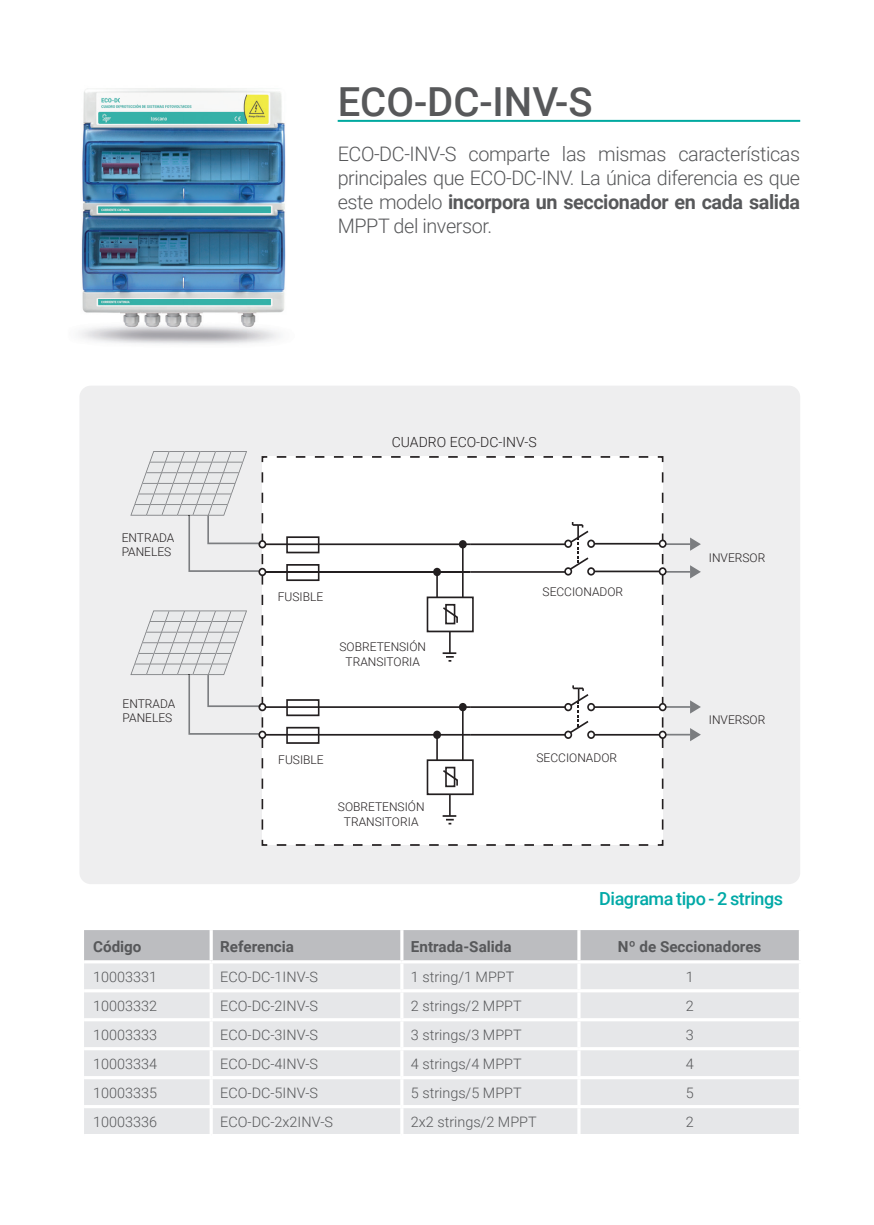
<style>
.page{position:relative;width:874px;height:1225px;background:#fff}
.page>*{position:absolute;margin:0;border:0;box-sizing:border-box;transform-origin:0 0}
.t1{font:500 40px "Roboto";color:#57585a}
.t2{font:300 20px/24px "Roboto";letter-spacing:-.02em;color:#57585a;text-align:justify}
.t3{font:500 18px "Roboto";letter-spacing:-.025em;color:#00a9a7}
.t4{font:700 15.2px "Roboto";color:#57585a}
.t5{font:300 14.4px "Roboto";color:#57585a}
.t6{font:300 14px "Roboto";color:#231f20}
.t7{font:300 12px/14.4px "Roboto";color:#231f20}
.s1{font-weight:700}
</style>
<div class="page">
<div style="left:79px;top:386px;width:720px;height:498px;background:#eeeeef;border-radius:11px"></div>
<hr style="left:337px;top:120px;width:462px;height:2px;background:#00a9a0">
<img style="left:79px;top:88px;width:207px;height:257px">
<div style="left:84px;top:930px;width:714px;height:30px;background:#bcbdc0"></div>
<div style="left:84px;top:963px;width:714px;height:171px;background:#e6e7e9"></div>
<svg style="left:209px;top:930px;width:4px;height:30px"></svg>
<hr style="left:400px;top:930px;width:3px;height:30px;background:#fff">
<hr style="left:577px;top:930px;width:3px;height:30px;background:#fff">
<hr style="left:209px;top:963px;width:4px;height:26px;background:#fff">
<hr style="left:400px;top:963px;width:3px;height:26px;background:#fff">
<hr style="left:577px;top:963px;width:3px;height:26px;background:#fff">
<hr style="left:84px;top:989px;width:127px;height:3px;background:#fff">
<hr style="left:211px;top:989px;width:190px;height:3px;background:#fff">
<hr style="left:209px;top:992px;width:4px;height:26px;background:#fff">
<hr style="left:401px;top:989px;width:177px;height:3px;background:#fff">
<hr style="left:400px;top:992px;width:3px;height:26px;background:#fff">
<hr style="left:578px;top:989px;width:223px;height:3px;background:#fff">
<hr style="left:577px;top:992px;width:3px;height:26px;background:#fff">
<hr style="left:84px;top:1018px;width:127px;height:3px;background:#fff">
<hr style="left:211px;top:1018px;width:190px;height:3px;background:#fff">
<hr style="left:209px;top:1021px;width:4px;height:26px;background:#fff">
<hr style="left:401px;top:1018px;width:177px;height:3px;background:#fff">
<hr style="left:400px;top:1021px;width:3px;height:26px;background:#fff">
<hr style="left:578px;top:1018px;width:223px;height:3px;background:#fff">
<hr style="left:577px;top:1021px;width:3px;height:26px;background:#fff">
<hr style="left:84px;top:1047px;width:127px;height:3px;background:#fff">
<hr style="left:211px;top:1047px;width:190px;height:3px;background:#fff">
<hr style="left:209px;top:1050px;width:4px;height:26px;background:#fff">
<hr style="left:401px;top:1047px;width:177px;height:3px;background:#fff">
<hr style="left:400px;top:1050px;width:3px;height:26px;background:#fff">
<hr style="left:578px;top:1047px;width:223px;height:3px;background:#fff">
<hr style="left:577px;top:1050px;width:3px;height:26px;background:#fff">
<hr style="left:84px;top:1076px;width:127px;height:3px;background:#fff">
<hr style="left:211px;top:1076px;width:190px;height:3px;background:#fff">
<hr style="left:209px;top:1079px;width:4px;height:26px;background:#fff">
<hr style="left:401px;top:1076px;width:177px;height:3px;background:#fff">
<hr style="left:400px;top:1079px;width:3px;height:26px;background:#fff">
<hr style="left:578px;top:1076px;width:223px;height:3px;background:#fff">
<hr style="left:577px;top:1079px;width:3px;height:26px;background:#fff">
<hr style="left:84px;top:1105px;width:127px;height:3px;background:#fff">
<hr style="left:211px;top:1105px;width:190px;height:3px;background:#fff">
<hr style="left:209px;top:1108px;width:4px;height:26px;background:#fff">
<hr style="left:401px;top:1105px;width:177px;height:3px;background:#fff">
<hr style="left:400px;top:1108px;width:3px;height:26px;background:#fff">
<hr style="left:578px;top:1105px;width:223px;height:3px;background:#fff">
<hr style="left:577px;top:1108px;width:3px;height:26px;background:#fff">
<div style="left:262px;top:457px;width:400px;height:388px;background:#fff"></div>
<hr style="left:262px;top:543px;width:208px;height:2px;background:#231f20">
<div style="left:458px;top:540px;width:8px;height:8px;border:2px solid #231f20;border-radius:50%"></div>
<hr style="left:470px;top:543px;width:98px;height:2px;background:#231f20">
<div style="left:286px;top:536px;width:33px;height:17px;border:2px solid #231f20"></div>
<hr style="left:259px;top:571px;width:211px;height:2px;background:#231f20">
<hr style="left:470px;top:571px;width:98px;height:2px;background:#231f20">
<div style="left:286px;top:564px;width:33px;height:17px;border:2px solid #231f20"></div>
<div style="left:445px;top:604px;width:10px;height:20px;border:2px solid #231f20"></div>
<svg style="left:443px;top:605px;width:15px;height:19px"></svg>
<hr style="left:462px;top:544px;width:1px;height:53px;background:#231f20">
<div style="left:433px;top:568px;width:8px;height:8px;border:2px solid #231f20;border-radius:50%"></div>
<div style="left:426px;top:596px;width:47px;height:36px;border:2px solid #231f20"></div>
<svg style="left:442px;top:631px;width:14px;height:30px"></svg>
<svg style="left:436px;top:573px;width:1px;height:24px"></svg>
<svg style="left:261px;top:839px;width:387px;height:7px"></svg>
<svg style="left:276px;top:456px;width:388px;height:8px"></svg>
<hr style="left:265px;top:706px;width:205px;height:2px;background:#231f20">
<div style="left:458px;top:703px;width:8px;height:8px;border:2px solid #231f20;border-radius:50%"></div>
<hr style="left:470px;top:706px;width:94px;height:2px;background:#231f20">
<div style="left:286px;top:699px;width:33px;height:17px;border:2px solid #231f20"></div>
<hr style="left:262px;top:734px;width:208px;height:1px;background:#231f20">
<hr style="left:470px;top:734px;width:94px;height:1px;background:#231f20">
<div style="left:286px;top:727px;width:33px;height:17px;border:2px solid #231f20"></div>
<div style="left:445px;top:766px;width:10px;height:21px;border:2px solid #231f20"></div>
<svg style="left:443px;top:768px;width:15px;height:19px"></svg>
<hr style="left:462px;top:707px;width:1px;height:53px;background:#231f20">
<div style="left:433px;top:731px;width:7px;height:7px;background:#231f20;border-radius:50%"></div>
<div style="left:433px;top:730px;width:8px;height:9px;border:2px solid #231f20;border-radius:50%"></div>
<div style="left:426px;top:759px;width:47px;height:36px;border:2px solid #231f20"></div>
<svg style="left:442px;top:794px;width:14px;height:30px"></svg>
<svg style="left:436px;top:736px;width:1px;height:24px"></svg>
<hr style="left:591px;top:543px;width:71px;height:1px;background:#231f20">
<hr style="left:591px;top:570px;width:71px;height:2px;background:#231f20">
<div style="left:587px;top:539px;width:7px;height:9px;border:2px solid #231f20;border-radius:50%"></div>
<div style="left:587px;top:567px;width:7px;height:8px;border:2px solid #231f20;border-radius:50%"></div>
<div style="left:564px;top:539px;width:8px;height:9px;border:2px solid #231f20;border-radius:50%"></div>
<div style="left:564px;top:567px;width:8px;height:8px;border:2px solid #231f20;border-radius:50%"></div>
<hr style="left:591px;top:706px;width:71px;height:2px;background:#231f20">
<hr style="left:591px;top:734px;width:71px;height:1px;background:#231f20">
<div style="left:587px;top:703px;width:7px;height:8px;border:2px solid #231f20;border-radius:50%"></div>
<div style="left:587px;top:730px;width:7px;height:9px;border:2px solid #231f20;border-radius:50%"></div>
<div style="left:564px;top:703px;width:8px;height:8px;border:2px solid #231f20;border-radius:50%"></div>
<div style="left:564px;top:730px;width:8px;height:9px;border:2px solid #231f20;border-radius:50%"></div>
<svg style="left:565px;top:522px;width:25px;height:51px"></svg>
<svg style="left:565px;top:685px;width:25px;height:51px"></svg>
<svg style="left:130px;top:451px;width:139px;height:378px"></svg>
<svg style="left:655px;top:472px;width:45px;height:374px"></svg>
<h1 class="t1" style="left:337px;top:74px;width:256px">ECO-DC-INV-S</h1>
<h2 class="t2" style="left:337px;top:141px;width:464px">ECO-DC-INV-S comparte las mismas características principales que ECO-DC-INV. La única diferencia es que este modelo <span class="s1">incorpora un seccionador en cada salida </span>MPPT del inversor.</h2>
<p class="t7" style="left:122px;top:530px;width:54px">ENTRADA<br>PANELES</p>
<p class="t7" style="left:122px;top:696px;width:54px">ENTRADA<br>PANELES</p>
<p class="t6" style="left:391px;top:432px;width:146px">CUADRO ECO-DC-INV-S</p>
<p class="t7" style="left:277px;top:588px;width:47px">FUSIBLE</p>
<p class="t7" style="left:339px;top:639px;width:88px;text-align:center">SOBRETENSIÓN<br>TRANSITORIA</p>
<p class="t7" style="left:278px;top:752px;width:47px">FUSIBLE</p>
<p class="t7" style="left:338px;top:799px;width:88px;text-align:center">SOBRETENSIÓN<br>TRANSITORIA</p>
<p class="t7" style="left:542px;top:583px;width:82px">SECCIONADOR</p>
<p class="t7" style="left:536px;top:750px;width:82px">SECCIONADOR</p>
<p class="t7" style="left:708px;top:550px;width:58px">INVERSOR</p>
<p class="t7" style="left:708px;top:712px;width:58px">INVERSOR</p>
<p class="t3" style="left:599px;top:885px;width:185px">Diagrama tipo - 2 strings</p>
<p class="t4" style="left:93px;top:935px;width:50px">Código</p>
<p class="t4" style="left:220px;top:935px;width:75px">Referencia</p>
<p class="t4" style="left:411px;top:935px;width:102px">Entrada-Salida</p>
<p class="t4" style="left:617px;top:935px;width:145px">Nº de Seccionadores</p>
<p class="t5" style="left:93px;top:966px;width:65px">10003331</p>
<p class="t5" style="left:220px;top:966px;width:99px">ECO-DC-1INV-S</p>
<p class="t5" style="left:411px;top:966px;width:105px">1 string/1 MPPT</p>
<p class="t5" style="left:685px;top:966px;width:9px">1</p>
<p class="t5" style="left:93px;top:995px;width:65px">10003332</p>
<p class="t5" style="left:220px;top:995px;width:99px">ECO-DC-2INV-S</p>
<p class="t5" style="left:411px;top:995px;width:112px">2 strings/2 MPPT</p>
<p class="t5" style="left:685px;top:995px;width:9px">2</p>
<p class="t5" style="left:93px;top:1024px;width:65px">10003333</p>
<p class="t5" style="left:220px;top:1024px;width:99px">ECO-DC-3INV-S</p>
<p class="t5" style="left:411px;top:1024px;width:112px">3 strings/3 MPPT</p>
<p class="t5" style="left:685px;top:1024px;width:9px">3</p>
<p class="t5" style="left:93px;top:1053px;width:65px">10003334</p>
<p class="t5" style="left:220px;top:1053px;width:99px">ECO-DC-4INV-S</p>
<p class="t5" style="left:411px;top:1053px;width:112px">4 strings/4 MPPT</p>
<p class="t5" style="left:685px;top:1053px;width:9px">4</p>
<p class="t5" style="left:93px;top:1082px;width:65px">10003335</p>
<p class="t5" style="left:220px;top:1082px;width:99px">ECO-DC-5INV-S</p>
<p class="t5" style="left:411px;top:1082px;width:112px">5 strings/5 MPPT</p>
<p class="t5" style="left:685px;top:1082px;width:9px">5</p>
<p class="t5" style="left:93px;top:1111px;width:65px">10003336</p>
<p class="t5" style="left:220px;top:1111px;width:114px">ECO-DC-2x2INV-S</p>
<p class="t5" style="left:411px;top:1111px;width:127px">2x2 strings/2 MPPT</p>
<p class="t5" style="left:685px;top:1111px;width:9px">2</p>
</div>
